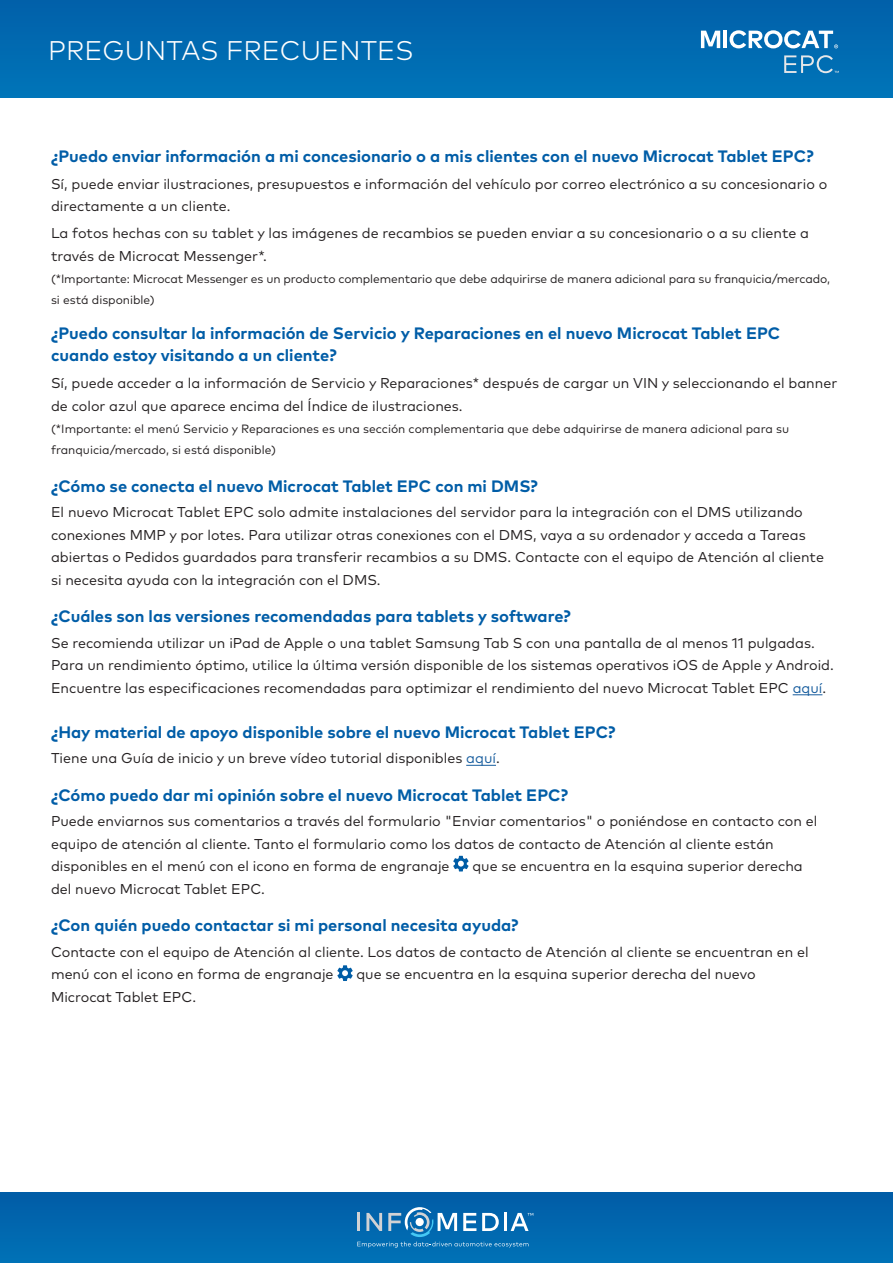
<style>
.page{position:relative;width:893px;height:1263px;background:#fff}
.page>*{position:absolute;margin:0;border:0;box-sizing:border-box;transform-origin:0 0}
.t1{font:300 27px "FF Mark Pro";letter-spacing:.005em;color:#fff}
.t2{font:700 16.5px/22.5px "FF Mark Pro";color:#015da7}
.t3{font:14.25px/22.5px "FF Mark Pro";color:#231f20}
.t4{font:12px/21px "FF Mark Pro";color:#231f20}
.s1{color:#175d9e}
</style>
<div class="page">
<div style="left:0;top:0;width:893px;height:98px;background:#006ab1"></div>
<svg style="left:701px;top:31px;width:19px;height:17px"></svg>
<hr style="left:724px;top:31px;width:3px;height:17px;background:#fff">
<svg style="left:730px;top:30px;width:108px;height:18px"></svg>
<svg style="left:784px;top:55px;width:55px;height:18px"></svg>
<div style="left:0;top:1193px;width:893px;height:70px;background:#0167af"></div>
<svg style="left:357px;top:1207px;width:176px;height:41px"></svg>
<svg style="left:793px;top:694px;width:29px;height:1px"></svg>
<hr style="left:466px;top:765px;width:30px;height:1px;background:#175d9e">
<svg style="left:453px;top:856px;width:16px;height:15px"></svg>
<svg style="left:337px;top:965px;width:16px;height:16px"></svg>
<p class="t1" style="left:48px;top:30px;width:367px">PREGUNTAS FRECUENTES</p>
<p class="t2" style="left:51px;top:143px;width:764px">¿Puedo enviar información a mi concesionario o a mis clientes con el nuevo Microcat Tablet EPC?</p>
<p class="t3" style="left:51px;top:171px;width:778px">Sí, puede enviar ilustraciones, presupuestos e información del vehículo por correo electrónico a su concesionario o directamente a un cliente.</p>
<p class="t3" style="left:51px;top:221px;width:760px">La fotos hechas con su tablet y las imágenes de recambios se pueden enviar a su concesionario o a su cliente a través de Microcat Messenger*.</p>
<p class="t4" style="left:51px;top:268px;width:781px">(*Importante: Microcat Messenger es un producto complementario que debe adquirirse de manera adicional para su franquicia/mercado, si está disponible)</p>
<p class="t2" style="left:51px;top:320px;width:731px">¿Puedo consultar la información de Servicio y Reparaciones en el nuevo Microcat Tablet EPC cuando estoy visitando a un cliente?</p>
<p class="t3" style="left:51px;top:371px;width:788px">Sí, puede acceder a la información de Servicio y Reparaciones* después de cargar un VIN y seleccionando el banner de color azul que aparece encima del Índice de ilustraciones.</p>
<p class="t4" style="left:51px;top:418px;width:740px">(*Importante: el menú Servicio y Reparaciones es una sección complementaria que debe adquirirse de manera adicional para su franquicia/mercado, si está disponible)</p>
<p class="t2" style="left:51px;top:473px;width:488px">¿Cómo se conecta el nuevo Microcat Tablet EPC con mi DMS?</p>
<p class="t3" style="left:51px;top:500px;width:774px">El nuevo Microcat Tablet EPC solo admite instalaciones del servidor para la integración con el DMS utilizando conexiones MMP y por lotes. Para utilizar otras conexiones con el DMS, vaya a su ordenador y acceda a Tareas abiertas o Pedidos guardados para transferir recambios a su DMS. Contacte con el equipo de Atención al cliente si necesita ayuda con la integración con el DMS.</p>
<p class="t2" style="left:51px;top:604px;width:521px">¿Cuáles son las versiones recomendadas para tablets y software?</p>
<p class="t3" style="left:51px;top:630px;width:784px">Se recomienda utilizar un iPad de Apple o una tablet Samsung Tab S con una pantalla de al menos 11 pulgadas.<br>Para un rendimiento óptimo, utilice la última versión disponible de los sistemas operativos iOS de Apple y Android.<br>Encuentre las especificaciones recomendadas para optimizar el rendimiento del nuevo Microcat Tablet EPC <span class="s1">aquí</span>.</p>
<p class="t2" style="left:51px;top:719px;width:566px">¿Hay material de apoyo disponible sobre el nuevo Microcat Tablet EPC?</p>
<p class="t3" style="left:51px;top:746px;width:450px">Tiene una Guía de inicio y un breve vídeo tutorial disponibles <span class="s1">aquí</span>.</p>
<p class="t2" style="left:51px;top:782px;width:518px">¿Cómo puedo dar mi opinión sobre el nuevo Microcat Tablet EPC?</p>
<p class="t3" style="left:51px;top:809px;width:768px">Puede enviarnos sus comentarios a través del formulario "Enviar comentarios" o poniéndose en contacto con el equipo de atención al cliente. Tanto el formulario como los datos de contacto de Atención al cliente están disponibles en el menú con el icono en forma de engranaje</p>
<p class="t3" style="left:472px;top:854px;width:332px">que se encuentra en la esquina superior derecha</p>
<p class="t3" style="left:51px;top:876px;width:215px">del nuevo Microcat Tablet EPC.</p>
<p class="t2" style="left:51px;top:913px;width:469px">¿Con quién puedo contactar si mi personal necesita ayuda?</p>
<p class="t3" style="left:51px;top:939px;width:759px">Contacte con el equipo de Atención al cliente. Los datos de contacto de Atención al cliente se encuentran en el menú con el icono en forma de engranaje</p>
<p class="t3" style="left:356px;top:962px;width:401px">que se encuentra en la esquina superior derecha del nuevo</p>
<p class="t3" style="left:51px;top:984px;width:147px">Microcat Tablet EPC.</p>
</div>
